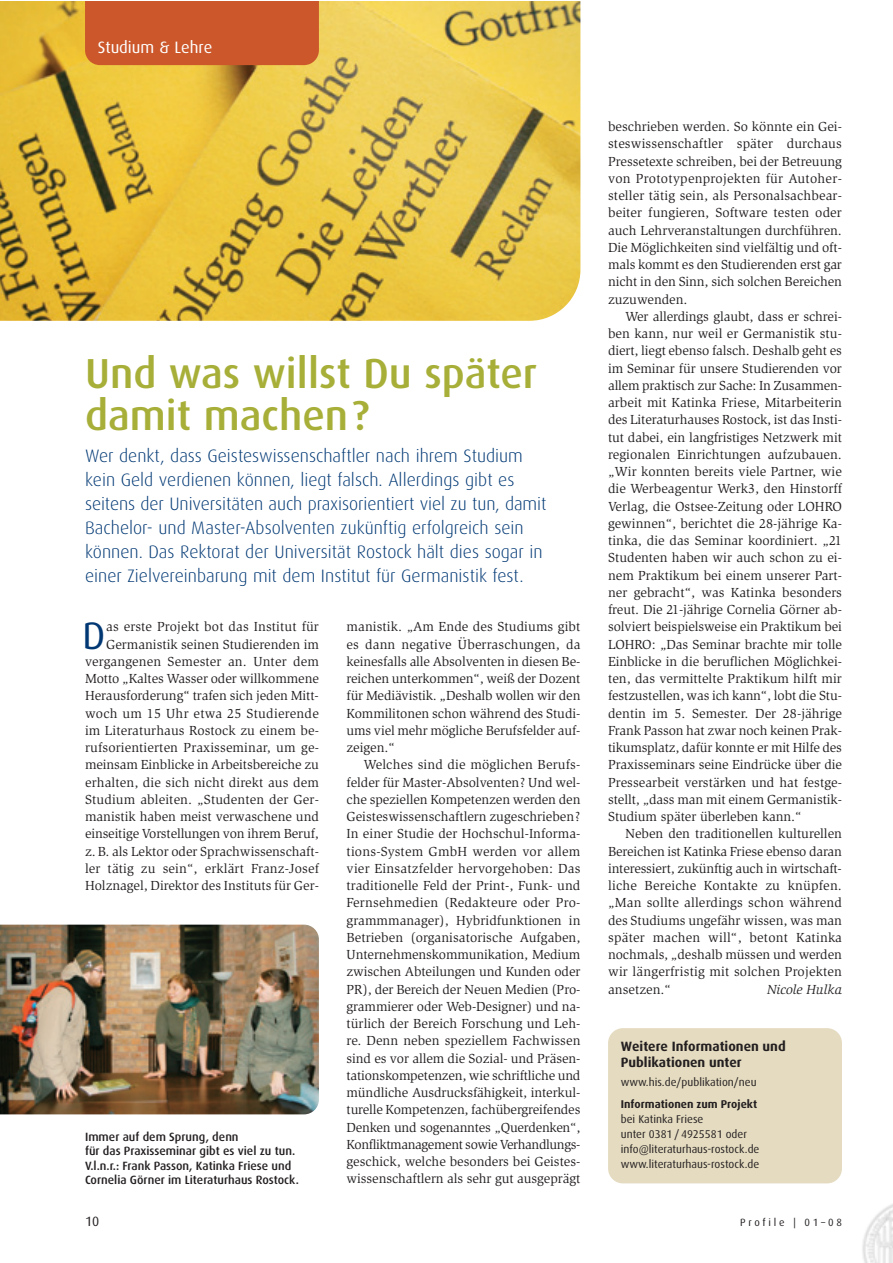
<style>
.page{position:relative;width:893px;height:1263px;background:#fff}
.page>*{position:absolute;margin:0;border:0;box-sizing:border-box;transform-origin:0 0}
.t1{font:500 42px/42px "Dax Pro";color:#a7af38}
.t2{font:38.25px "Dax Pro";color:#013874}
.t3{font:300 18px/24px "Dax Pro";color:#013874}
.t4{font:16.5px "Dax Pro";color:#fff}
.t5{font:13.5px/17.2px "AT Slimbach";color:#231f20;text-align:justify}
.t6{font:700 13.5px/16.2px "Dax Pro";color:#231f20}
.t7{font:italic 13.5px "AT Slimbach";color:#231f20}
.t8{font:13.5px "Dax Pro";color:#231f20}
.t9{font:500 12px/14.4px "Dax Pro";color:#231f20}
.t10{font:11.25px/15px "Dax Pro";color:#231f20}
.t11{font:700 11.25px "Dax Pro";color:#231f20}
.t12{font:10.5px "Dax Pro";letter-spacing:.265em;color:#231f20}
</style>
<div class="page">
<img style="left:0;top:1px;width:580px;height:320px">
<img style="left:862px;top:1204px;width:31px;height:59px">
<div style="left:608px;top:1028px;width:234px;height:155px;background:#e4dbc0;border-radius:15px"></div>
<img style="left:0;top:925px;width:319px;height:189px">
<div style="left:85px;top:1px;width:234px;height:64px;background:#cb572b"></div>
<p class="t4" style="left:98px;top:40px;width:116px">Studium &amp; Lehre</p>
<h1 class="t1" style="left:85px;top:355px;width:454px">Und was willst Du später damit machen?</h1>
<p class="t3" style="left:85px;top:445px;width:463px">Wer denkt, dass Geisteswissenschaftler nach ihrem Studium kein Geld verdienen können, liegt falsch. Allerdings gibt es seitens der Universitäten auch praxisorientiert viel zu tun, damit Bachelor- und Master-Absolventen zukünftig erfolgreich sein können. Das Rektorat der Universität Rostock hält dies sogar in einer Zielvereinbarung mit dem Institut für Germanistik fest.</p>
<p class="t5" style="left:85px;top:619px;width:235px;text-align:right">as erste Projekt bot das Institut für Germanistik seinen Studierenden im vergangenen Semester an. Unter dem Motto „Kaltes Wasser oder willkommene Herausforderung“ trafen sich jeden Mitt&shy;woch um 15 Uhr etwa 25 Studierende im Literaturhaus Rostock zu einem be&shy;rufsorientierten Praxisseminar, um ge&shy;meinsam Einblicke in Arbeitsbereiche zu erhalten, die sich nicht direkt aus dem Studium ableiten. „Studenten der Ger&shy;manistik haben meist verwaschene und einseitige Vorstellungen von ihrem Beruf, z. B. als Lektor oder Sprachwissenschaft&shy;ler tätig zu sein“, erklärt Franz-Josef Holznagel, Direktor des Instituts für Ger-</p>
<p class="t5" style="left:347px;top:619px;width:235px">manistik. „Am Ende des Studiums gibt es dann negative Überraschungen, da keinesfalls alle Absolventen in diesen Be&shy;reichen unterkommen“, weiß der Dozent für Mediävistik. „Deshalb wollen wir den Kommilitonen schon während des Studi&shy;ums viel mehr mögliche Berufsfelder auf&shy;zeigen.“</p>
<h2 class="t2" style="left:82px;top:619px;width:24px">D</h2>
<p class="t5" style="left:347px;top:757px;width:235px;text-indent:17px">Welches sind die möglichen Berufs&shy;felder für Master-Absolventen? Und wel&shy;che speziellen Kompetenzen werden den Geisteswissenschaftlern zugeschrieben?<br>In einer Studie der Hochschul-Informa&shy;tions-System GmbH werden vor allem vier Einsatzfelder hervorgehoben: Das traditionelle Feld der Print-, Funk- und Fernsehmedien (Redakteure oder Pro&shy;grammmanager), Hybridfunktionen in Betrieben (organisatorische Aufgaben, Unternehmenskommunikation, Medium zwischen Abteilungen und Kunden oder PR), der Bereich der Neuen Medien (Pro&shy;grammierer oder Web-Designer) und na&shy;türlich der Bereich Forschung und Leh&shy;re. Denn neben speziellem Fachwissen sind es vor allem die Sozial- und Präsen&shy;tationskompetenzen, wie schriftliche und mündliche Ausdrucksfähigkeit, interkul&shy;turelle Kompetenzen, fachübergreifendes Denken und sogenanntes „Querdenken“, Konfliktmanagement sowie Verhandlungs&shy;geschick, welche besonders bei Geistes&shy;wissenschaftlern als sehr gut ausgeprägt</p>
<p class="t9" style="left:85px;top:1130px;width:215px">Immer auf dem Sprung, denn<br>für das Praxisseminar gibt es viel zu tun.<br>V.l.n.r.: Frank Passon, Katinka Friese und Cornelia Görner im Literaturhaus Rostock.</p>
<p class="t5" style="left:608px;top:119px;width:235px">beschrieben werden. So könnte ein Gei&shy;steswissenschaftler später durchaus Pressetexte schreiben, bei der Betreuung von Prototypenprojekten für Autoher&shy;steller tätig sein, als Personalsachbear&shy;beiter fungieren, Software testen oder auch Lehrveranstaltungen durchführen.<br>Die Möglichkeiten sind vielfältig und oft&shy;mals kommt es den Studierenden erst gar nicht in den Sinn, sich solchen Bereichen zuzuwenden.</p>
<p class="t5" style="left:608px;top:309px;width:235px;text-indent:17px">Wer allerdings glaubt, dass er schrei&shy;ben kann, nur weil er Germanistik stu&shy;diert, liegt ebenso falsch. Deshalb geht es im Seminar für unsere Studierenden vor allem praktisch zur Sache: In Zusammen&shy;arbeit mit Katinka Friese, Mitarbeiterin des Literaturhauses Rostock, ist das Insti&shy;tut dabei, ein langfristiges Netzwerk mit regionalen Einrichtungen aufzubauen. „Wir konnten bereits viele Partner, wie die Werbeagentur Werk3, den Hinstorff Verlag, die Ostsee-Zeitung oder LOHRO gewinnen“, berichtet die 28-jährige Ka&shy;tinka, die das Seminar koordiniert. „21<br>Studenten haben wir auch schon zu ei&shy;nem Praktikum bei einem unserer Part&shy;ner gebracht“, was Katinka besonders freut. Die 21-jährige Cornelia Görner ab&shy;solviert beispielsweise ein Praktikum bei LOHRO: „Das Seminar brachte mir tolle Einblicke in die beruflichen Möglichkei&shy;ten, das vermittelte Praktikum hilft mir festzustellen, was ich kann“, lobt die Stu&shy;dentin im 5. Semester. Der 28-jährige Frank Passon hat zwar noch keinen Prak&shy;tikumsplatz, dafür konnte er mit Hilfe des Praxisseminars seine Eindrücke über die Pressearbeit verstärken und hat festge&shy;stellt, „dass man mit einem Germanistik-Studium später überleben kann.“</p>
<p class="t5" style="left:608px;top:826px;width:235px;text-indent:17px">Neben den traditionellen kulturellen Bereichen ist Katinka Friese ebenso daran interessiert, zukünftig auch in wirtschaft&shy;liche Bereiche Kontakte zu knüpfen. „Man sollte allerdings schon während des Studiums ungefähr wissen, was man später machen will“, betont Katinka nochmals, „deshalb müssen und werden wir längerfristig mit solchen Projekten ansetzen.“</p>
<p class="t7" style="left:767px;top:984px;width:76px">Nicole Hulka</p>
<p class="t6" style="left:621px;top:1039px;width:166px">Weitere Informationen und<br>Publikationen unter</p>
<p class="t10" style="left:621px;top:1075px;width:137px">www.his.de/publikation/neu</p>
<p class="t11" style="left:621px;top:1099px;width:138px">Informationen zum Projekt</p>
<p class="t10" style="left:621px;top:1112px;width:140px">bei Katinka Friese<br>unter 0381 / 4925581 oder info@literaturhaus-rostock.de www.literaturhaus-rostock.de</p>
<p class="t8" style="left:85px;top:1215px;width:16px">10</p>
<p class="t12" style="left:740px;top:1217px;width:103px">Profile | 01–08</p>
</div>
